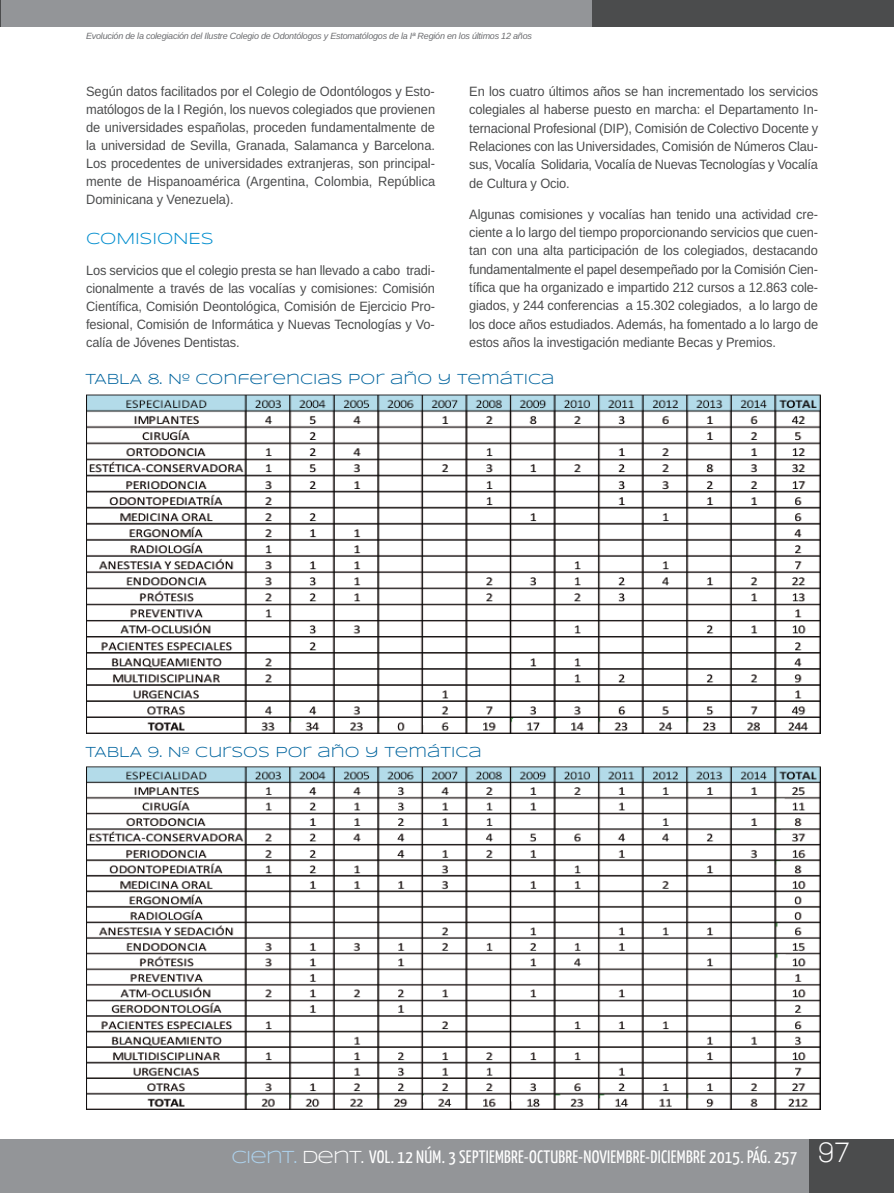
<style>
.page{position:relative;width:894px;height:1193px;background:#fff}
.page>*{position:absolute;margin:0;border:0;box-sizing:border-box;transform-origin:0 0}
.t1{font:700 30px "Walkway";color:#fff;scale:.9 1}
.t2{font:18px "Yanone Kaffeesatz";letter-spacing:.015em;color:#fff}
.t3{font:16.5px "Syncopate";letter-spacing:-.01em;color:#008dce}
.t4{font:15px "Syncopate";color:#00649e}
.t5{font:13.5px/18.3px "Arimo";letter-spacing:-.01em;color:#4b4c4d;text-align:justify;scale:.95 1}
.t6{font:italic 9px "Arimo";letter-spacing:-.025em;color:#6c6d70}
.s1{font-family:"Syncopate";color:#add2ed}
.s2{font-family:"Syncopate"}
</style>
<div class="page">
<div style="left:1px;top:1139px;width:892px;height:54px;background:#939598"></div>
<div style="left:1px;top:0;width:599px;height:26px;background:#939598"></div>
<div style="left:592px;top:0;width:301px;height:26px;background:#4b4c4d"></div>
<div style="left:809px;top:1139px;width:84px;height:54px;background:#4b4c4d"></div>
<hr style="left:0;top:1139px;width:1px;height:54px;background:#939598">
<svg style="left:0;top:0;width:1px;height:26px"></svg>
<img style="left:86px;top:394px;width:734px;height:339px">
<img style="left:86px;top:766px;width:734px;height:344px">
<p class="t6" style="left:86px;top:33px;width:447px">Evolución de la colegiación del Ilustre Colegio de Odontólogos y Estomatólogos de la Iª Región en los últimos 12 años</p>
<p class="t5" style="left:86px;top:83px;width:369px">Según datos facilitados por el Colegio de Odontólogos y Esto&shy;matólogos de la I Región, los nuevos colegiados que provienen de universidades españolas, proceden fundamentalmente de la universidad de Sevilla, Granada, Salamanca y Barcelona.<br>Los procedentes de universidades extranjeras, son principal&shy;mente de Hispanoamérica (Argentina, Colombia, República Dominicana y Venezuela).</p>
<p class="t3" style="left:86px;top:228px;width:129px">COMISIONES</p>
<p class="t5" style="left:86px;top:262px;width:368px">Los servicios que el colegio presta se han llevado a cabo tradi&shy;cionalmente a través de las vocalías y comisiones: Comisión Científica, Comisión Deontológica, Comisión de Ejercicio Pro&shy;fesional, Comisión de Informática y Nuevas Tecnologías y Vo&shy;calía de Jóvenes Dentistas.</p>
<p class="t5" style="left:469px;top:83px;width:368px">En los cuatro últimos años se han incrementado los servicios colegiales al haberse puesto en marcha: el Departamento In&shy;ternacional Profesional (DIP), Comisión de Colectivo Docente y Relaciones con las Universidades, Comisión de Números Clau&shy;sus, Vocalía Solidaria, Vocalía de Nuevas Tecnologías y Vocalía de Cultura y Ocio.</p>
<p class="t5" style="left:469px;top:206px;width:368px">Algunas comisiones y vocalías han tenido una actividad cre&shy;ciente a lo largo del tiempo proporcionando servicios que cuen&shy;tan con una alta participación de los colegiados, destacando fundamentalmente el papel desempeñado por la Comisión Cien&shy;tífica que ha organizado e impartido 212 cursos a 12.863 cole&shy;giados, y 244 conferencias a 15.302 colegiados, a lo largo de los doce años estudiados. Además, ha fomentado a lo largo de estos años la investigación mediante Becas y Premios.</p>
<p class="t4" style="left:85px;top:370px;width:470px">TABLA 8. Nº CONFERENCIAS POR AÑO Y TEMÁTICA</p>
<p class="t4" style="left:85px;top:743px;width:397px">TABLA 9. Nº CURSOS POR AÑO Y TEMÁTICA</p>
<h2 class="t2" style="left:231px;top:1150px;width:567px"><span class="s1">CIENT.</span> <span class="s2">DENT.</span> VOL. 12 NÚM. 3 SEPTIEMBRE-OCTUBRE-NOVIEMBRE-DICIEMBRE 2015. PÁG. 257</h2>
<h1 class="t1" style="left:817px;top:1141px;width:37px">97</h1>
</div>
